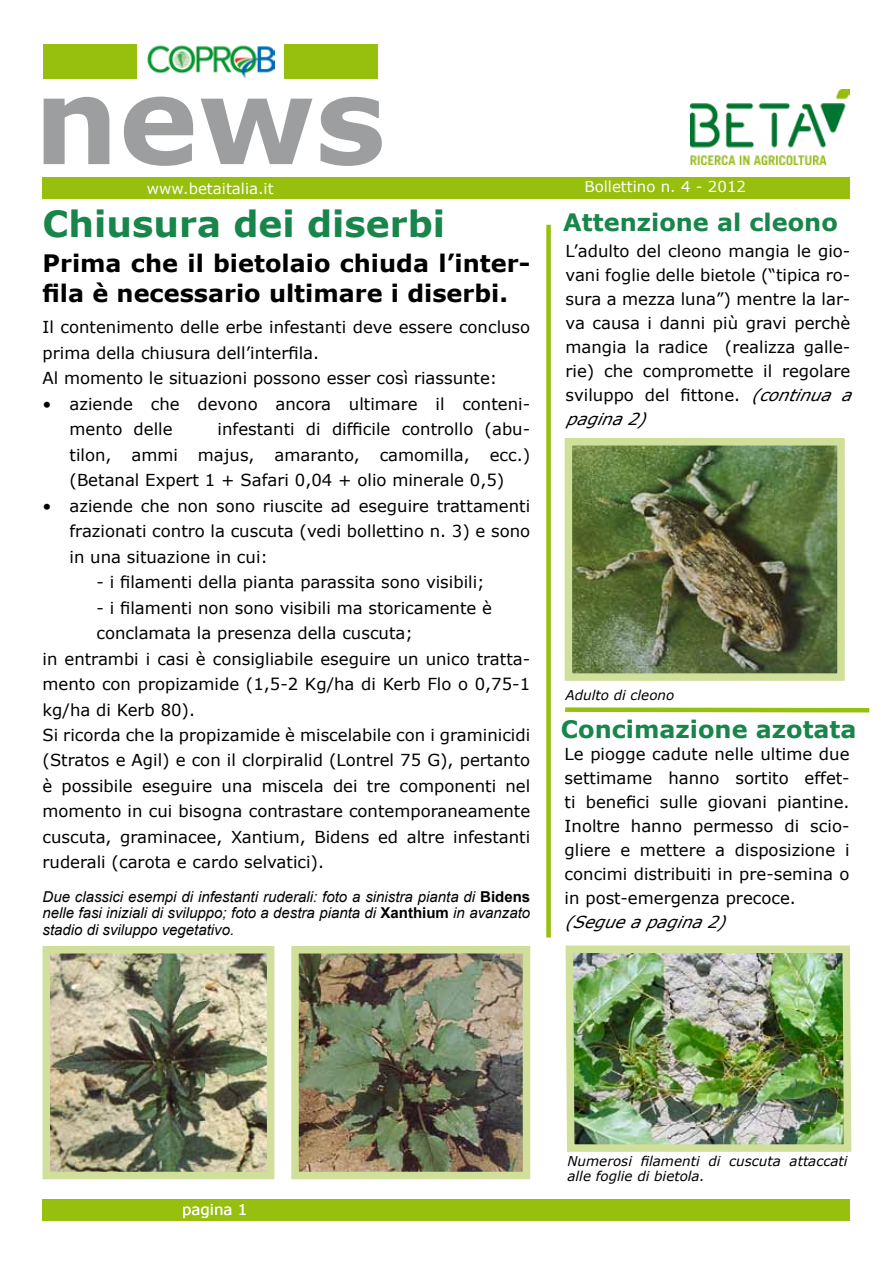
<style>
.page{position:relative;width:893px;height:1263px;background:#fff}
.page>*{position:absolute;margin:0;border:0;box-sizing:border-box;transform-origin:0 0}
.t1{font:700 119.4px "Verdana";color:#9c9e9f}
.t2{font:700 36px "Verdana";color:#18854b}
.t3{font:700 24px/30px "Verdana";color:#000}
.t4{font:700 24px "Verdana";color:#18854b}
.t5{font:16.5px/24px "Verdana";color:#000}
.t6{font:italic 16.5px "Verdana";color:#000}
.t7{font:italic 15px/16.5px "Arial";color:#000;text-align:justify}
.t8{font:15px "Verdana";color:#fff}
.t9{font:italic 13.5px/15px "Verdana";color:#000}
.s1{font-weight:700;font-style:normal}
.s2{font-style:italic}
</style>
<div class="page">
<div style="left:43px;top:177px;width:807px;height:21px;background:#97bf0d"></div>
<div style="left:43px;top:1199px;width:807px;height:21px;background:#97bf0d"></div>
<div style="left:43px;top:44px;width:93px;height:34px;background:#97bf0d"></div>
<div style="left:284px;top:44px;width:94px;height:34px;background:#97bf0d"></div>
<div style="left:546px;top:225px;width:5px;height:712px;background:#97bf0d"></div>
<img style="left:690px;top:90px;width:159px;height:74px">
<img style="left:147px;top:45px;width:127px;height:34px">
<img style="left:52px;top:955px;width:213px;height:215px">
<div style="left:43px;top:946px;width:231px;height:233px;border:8px solid #d0df99"></div>
<img style="left:300px;top:955px;width:221px;height:215px">
<div style="left:291px;top:946px;width:239px;height:233px;border:8px solid #d0df99"></div>
<svg style="left:565px;top:707px;width:305px;height:6px;background:#b1ce49"></svg>
<img style="left:574px;top:447px;width:262px;height:225px">
<div style="left:565px;top:438px;width:280px;height:243px;border:8px solid #d0df99"></div>
<img style="left:565px;top:945px;width:287px;height:207px">
<h1 class="t1" style="left:34px;top:36px;width:354px">news</h1>
<p class="t8" style="left:147px;top:178px;width:128px">www.betaitalia.it</p>
<h2 class="t2" style="left:43px;top:198px;width:404px">Chiusura dei diserbi</h2>
<h3 class="t3" style="left:43px;top:248px;width:489px">Prima che il bietolaio chiuda l’inter&shy;fila è necessario ultimare i diserbi.</h3>
<p class="t5" style="left:43px;top:314px;width:489px;line-height:25.5px">Il contenimento delle erbe infestanti deve essere concluso prima della chiusura dell’interfila.<br>Al momento le situazioni possono esser così riassunte:</p>
<p class="t5" style="left:70px;top:391px;width:462px;line-height:25.5px;text-indent:-27px">• aziende che devono ancora ultimare il conteni&shy;mento delle</p>
<p class="t5" style="left:70px;top:416px;width:462px;line-height:25.5px;text-align:justify;text-indent:148px">infestanti di difficile controllo (abu&shy;tilon, ammi majus, amaranto, camomilla, ecc.) (Betanal Expert 1 + Safari 0,04 + olio minerale 0,5)</p>
<p class="t5" style="left:70px;top:493px;width:462px;line-height:25.5px;text-align:justify;text-indent:-27px">• aziende che non sono riuscite ad eseguire trattamenti frazionati contro la cuscuta (vedi bollettino n. 3) e sono in una situazione in cui:</p>
<p class="t5" style="left:97px;top:570px;width:390px">- i filamenti della pianta parassita sono visibili;</p>
<p class="t5" style="left:97px;top:595px;width:397px">- i filamenti non sono visibili ma storicamente è</p>
<p class="t5" style="left:97px;top:621px;width:318px">conclamata la presenza della cuscuta;</p>
<p class="t5" style="left:43px;top:646px;width:489px">in entrambi i casi è consigliabile eseguire un unico tratta-</p>
<p class="t5" style="left:43px;top:672px;width:489px">mento con propizamide (1,5-2 Kg/ha di Kerb Flo o 0,75-1</p>
<p class="t5" style="left:43px;top:697px;width:154px">kg/ha di Kerb 80).</p>
<p class="t5" style="left:43px;top:723px;width:489px">Si ricorda che la propizamide è miscelabile con i graminicidi</p>
<p class="t5" style="left:43px;top:748px;width:489px">(Stratos e Agil) e con il clorpiralid (Lontrel 75 G), pertanto</p>
<p class="t5" style="left:43px;top:774px;width:489px">è possibile eseguire una miscela dei tre componenti nel</p>
<p class="t5" style="left:43px;top:799px;width:489px">momento in cui bisogna contrastare contemporaneamente</p>
<p class="t5" style="left:43px;top:825px;width:489px">cuscuta, graminacee, Xantium, Bidens ed altre infestanti</p>
<p class="t5" style="left:43px;top:850px;width:283px">ruderali (carota e cardo selvatici).</p>
<p class="t7" style="left:43px;top:888px;width:489px">Due classici esempi di infestanti ruderali: foto a sinistra pianta di <span class="s1">Bidens </span>nelle fasi iniziali di sviluppo; foto a destra pianta di <span class="s1">Xanthium</span> in avanzato stadio di sviluppo vegetativo.</p>
<p class="t8" style="left:584px;top:177px;width:163px">Bollettino n. 4 - 2012</p>
<h3 class="t4" style="left:563px;top:205px;width:276px">Attenzione al cleono</h3>
<p class="t5" style="left:566px;top:239px;width:296px">L’adulto del cleono mangia le gio&shy;vani foglie delle bietole (“tipica ro&shy;sura a mezza luna”) mentre la lar&shy;va causa i danni più gravi perchè mangia la radice (realizza galle&shy;rie) che compromette il regolare sviluppo del fittone. <span class="s2">(continua a pagina2)</span></p>
<p class="t9" style="left:566px;top:687px;width:110px">Adulto di cleono</p>
<h3 class="t4" style="left:561px;top:712px;width:297px">Concimazione azotata</h3>
<p class="t5" style="left:565px;top:741px;width:286px;text-align:justify">Le piogge cadute nelle ultime due settimame hanno sortito effet&shy;ti benefici sulle giovani piantine.<br>Inoltre hanno permesso di scio&shy;gliere e mettere a disposizione i concimi distribuiti in pre-semina o in post-emergenza precoce.</p>
<p class="t6" style="left:565px;top:910px;width:171px">(Segueapagina2)</p>
<p class="t8" style="left:182px;top:1199px;width:67px">pagina 1</p>
<p class="t9" style="left:567px;top:1153px;width:282px">Numerosi filamenti di cuscuta attaccati alle foglie di bietola.</p>
</div>
